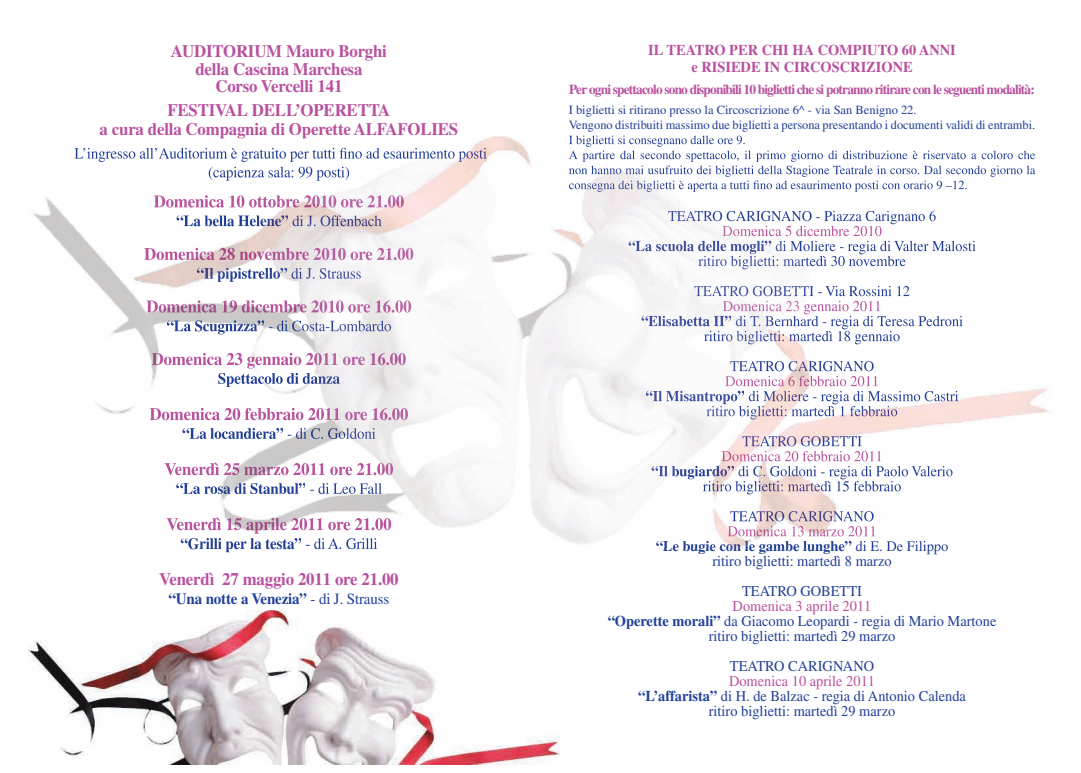
<style>
.page{position:relative;width:1081px;height:773px;background:#fff}
.page>*{position:absolute;margin:0;border:0;box-sizing:border-box;transform-origin:0 0}
.t1{font:700 17.5px/17.5px "Times";letter-spacing:-.01em;color:#b9509f;text-align:center;scale:.96 1}
.t2{font:700 15.62px "Times";letter-spacing:-.01em;color:#214099;scale:.96 1}
.t3{font:15px/15px "Times";color:#214099;text-align:center;scale:.96 1}
.t4{font:700 15px/16.9px "Times";color:#b9509f;text-align:center;scale:.96 1}
.t5{font:700 13.75px "Times";letter-spacing:-.06em;color:#b9509f}
.t6{font:12.5px/15px "Times";color:#214099}
.s1{font-weight:400}
.s2{font-weight:700}
.s3{color:#b9509f}
</style>
<div class="page">
<img style="left:32px;top:136px;width:1018px;height:408px">
<img style="left:100px;top:136px;width:357px;height:2px">
<img style="left:74px;top:148px;width:413px;height:14px">
<img style="left:209px;top:167px;width:140px;height:14px">
<img style="left:154px;top:195px;width:250px;height:12px">
<img style="left:177px;top:215px;width:111px;height:11px">
<img style="left:288px;top:215px;width:93px;height:11px">
<img style="left:144px;top:248px;width:91px;height:12px">
<img style="left:235px;top:248px;width:178px;height:12px">
<img style="left:197px;top:268px;width:90px;height:14px">
<img style="left:291px;top:268px;width:70px;height:11px">
<img style="left:146px;top:300px;width:265px;height:12px">
<img style="left:167px;top:320px;width:97px;height:14px">
<img style="left:265px;top:320px;width:126px;height:11px">
<img style="left:152px;top:353px;width:254px;height:15px">
<img style="left:218px;top:373px;width:122px;height:14px">
<img style="left:150px;top:408px;width:258px;height:12px">
<img style="left:182px;top:428px;width:101px;height:11px">
<img style="left:283px;top:428px;width:92px;height:11px">
<img style="left:165px;top:462px;width:228px;height:13px">
<img style="left:176px;top:483px;width:130px;height:11px">
<img style="left:306px;top:483px;width:76px;height:11px">
<img style="left:167px;top:517px;width:224px;height:16px">
<img style="left:181px;top:538px;width:121px;height:9px">
<img style="left:302px;top:538px;width:75px;height:9px">
<img style="left:569px;top:136px;width:176px;height:11px">
<img style="left:569px;top:150px;width:466px;height:12px">
<img style="left:569px;top:165px;width:466px;height:12px">
<img style="left:569px;top:180px;width:397px;height:12px">
<img style="left:668px;top:211px;width:267px;height:13px">
<img style="left:722px;top:226px;width:159px;height:10px">
<img style="left:628px;top:240px;width:144px;height:14px">
<img style="left:776px;top:241px;width:199px;height:13px">
<img style="left:698px;top:256px;width:207px;height:13px">
<img style="left:694px;top:286px;width:120px;height:10px">
<img style="left:814px;top:286px;width:95px;height:10px">
<img style="left:723px;top:301px;width:157px;height:13px">
<img style="left:641px;top:315px;width:90px;height:11px">
<img style="left:732px;top:316px;width:230px;height:13px">
<img style="left:704px;top:331px;width:195px;height:13px">
<img style="left:730px;top:361px;width:143px;height:10px">
<img style="left:725px;top:376px;width:152px;height:10px">
<img style="left:646px;top:390px;width:312px;height:14px">
<img style="left:745px;top:391px;width:213px;height:13px">
<img style="left:706px;top:406px;width:191px;height:13px">
<img style="left:742px;top:436px;width:119px;height:10px">
<img style="left:721px;top:451px;width:160px;height:10px">
<img style="left:651px;top:465px;width:83px;height:14px">
<img style="left:738px;top:466px;width:214px;height:13px">
<img style="left:703px;top:481px;width:198px;height:13px">
<img style="left:730px;top:511px;width:143px;height:10px">
<img style="left:727px;top:526px;width:148px;height:10px">
<img style="left:656px;top:540px;width:196px;height:7px">
<img style="left:856px;top:541px;width:92px;height:6px">
<img style="left:28px;top:610px;width:532px;height:154px">
<p class="t1" style="left:171px;top:42px;width:226px">AUDITORIUM Mauro Borghi della Cascina Marchesa<br>Corso Vercelli 141</p>
<p class="t1" style="left:100px;top:100px;width:375px;line-height:18.8px">FESTIVAL DELL’OPERETTA<br>a cura della Compagnia di Operette ALFAFOLIES</p>
<p class="t4" style="left:648px;top:41px;width:322px">IL TEATRO PER CHI HA COMPIUTO 60 ANNI e RISIEDE IN CIRCOSCRIZIONE</p>
<p class="t5" style="left:569px;top:81px;width:467px">Per ogni spettacolo sono disponibili 10 biglietti che si potranno ritirare con le seguenti modalità:</p>
<p class="t6" style="left:569px;top:102px;width:468px">I biglietti si ritirano presso la Circoscrizione 6^ - via San Benigno 22.<br>Vengono distribuiti massimo due biglietti a persona presentando i documenti validi di entrambi.</p>
<p class="t2" style="left:180px;top:534px;width:207px">“Grilli per la testa” <span class="s1">- di A. Grilli</span></p>
<p class="t1" style="left:159px;top:570px;width:251px">Venerdì 27 maggio 2011 ore 21.00</p>
<p class="t2" style="left:168px;top:589px;width:231px">“Una notte a Venezia” <span class="s1">- di J. Strauss</span></p>
<p class="t3" style="left:656px;top:538px;width:306px"><span class="s2">“Le bugie con le gambe lunghe”</span> di E. De Filippo ritiro biglietti: martedì 8 marzo</p>
<p class="t3" style="left:742px;top:583px;width:126px">TEATRO GOBETTI</p>
<p class="t3" style="left:608px;top:598px;width:406px"><span class="s3">Domenica 3 aprile 2011<br></span><span class="s2">“Operette morali”</span> da Giacomo Leopardi - regia di Mario Martone ritiro biglietti: martedì 29 marzo</p>
<p class="t3" style="left:730px;top:658px;width:152px">TEATRO CARIGNANO</p>
<p class="t3" style="left:638px;top:673px;width:343px"><span class="s3">Domenica 10 aprile 2011<br></span><span class="s2">“L’affarista”</span> di H. de Balzac - regia di Antonio Calenda ritiro biglietti: martedì 29 marzo</p>
</div>
